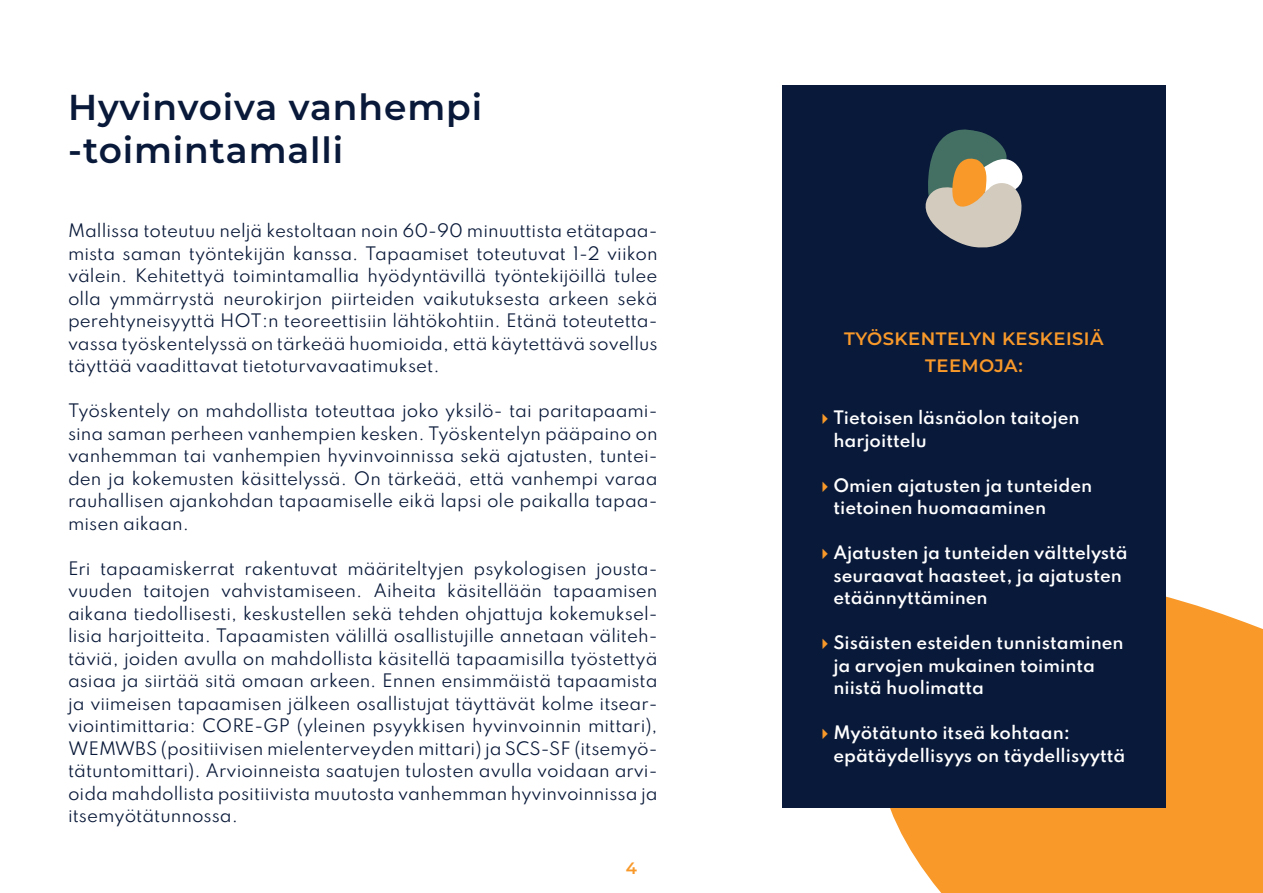
<style>
.page{position:relative;width:1263px;height:893px;background:#fff}
.page>*{position:absolute;margin:0;border:0;box-sizing:border-box;transform-origin:0 0}
.t1{font:600 36px/43.2px "Montserrat";letter-spacing:.025em;color:#091939}
.t2{font:600 18px/27px "Montserrat";letter-spacing:.025em;color:#f8992a;text-align:center}
.t3{font:16.5px/22.5px "Spartan";color:#091939;text-align:justify}
.t4{font:600 16.5px/22.5px "Spartan";color:#fff}
.t5{font:600 16.5px "Montserrat";color:#f8992a}
</style>
<div class="page">
<div style="left:890px;top:596px;width:373px;height:297px;background:#f8992a"></div>
<div style="left:782px;top:85px;width:384px;height:723px;background:#091939"></div>
<svg style="left:925px;top:129px;width:98px;height:119px"></svg>
<h1 class="t1" style="left:68px;top:84px;width:416px">Hyvinvoiva vanhempi -toimintamalli</h1>
<p class="t3" style="left:68px;top:219px;width:591px">Mallissa toteutuu neljä kestoltaan noin 60-90 minuuttista etätapaa&shy;mista saman työntekijän kanssa. Tapaamiset toteutuvat 1-2 viikon välein. Kehitettyä toimintamallia hyödyntävillä työntekijöillä tulee olla ymmärrystä neurokirjon piirteiden vaikutuksesta arkeen sekä perehtyneisyyttä HOT:n teoreettisiin lähtökohtiin. Etänä toteutetta&shy;vassa työskentelyssä on tärkeää huomioida, että käytettävä sovellus täyttää vaadittavat tietoturvavaatimukset.</p>
<p class="t3" style="left:68px;top:399px;width:591px">Työskentely on mahdollista toteuttaa joko yksilö- tai paritapaami&shy;sina saman perheen vanhempien kesken. Työskentelyn pääpaino on vanhemman tai vanhempien hyvinvoinnissa sekä ajatusten, tuntei&shy;den ja kokemusten käsittelyssä. On tärkeää, että vanhempi varaa rauhallisen ajankohdan tapaamiselle eikä lapsi ole paikalla tapaa&shy;misen aikaan.</p>
<p class="t3" style="left:68px;top:556px;width:591px">Eri tapaamiskerrat rakentuvat määriteltyjen psykologisen jousta&shy;vuuden taitojen vahvistamiseen. Aiheita käsitellään tapaamisen aikana tiedollisesti, keskustellen sekä tehden ohjattuja kokemuksel&shy;lisia harjoitteita. Tapaamisten välillä osallistujille annetaan väliteh&shy;täviä, joiden avulla on mahdollista käsitellä tapaamisilla työstettyä asiaa ja siirtää sitä omaan arkeen. Ennen ensimmäistä tapaamista ja viimeisen tapaamisen jälkeen osallistujat täyttävät kolme itsear&shy;viointimittaria: CORE-GP (yleinen psyykkisen hyvinvoinnin mittari), WEMWBS (positiivisen mielenterveyden mittari) ja SCS-SF (itsemyö&shy;tätuntomittari). Arvioinneista saatujen tulosten avulla voidaan arvi&shy;oida mahdollista positiivista muutosta vanhemman hyvinvoinnissa ja itsemyötätunnossa.</p>
<p class="t5" style="left:626px;top:856px;width:13px">4</p>
<p class="t2" style="left:844px;top:324px;width:261px">TYÖSKENTELYN KESKEISIÄ<br>TEEMOJA:</p>
<p class="t4" style="left:833px;top:406px;width:248px">Tietoisen läsnäolon taitojen harjoittelu</p>
<p class="t4" style="left:833px;top:474px;width:260px">Omien ajatusten ja tunteiden tietoinen huomaaminen</p>
<p class="t4" style="left:833px;top:541px;width:296px">Ajatusten ja tunteiden välttelystä seuraavat haasteet, ja ajatusten etäännyttäminen</p>
<p class="t4" style="left:833px;top:631px;width:292px">Sisäisten esteiden tunnistaminen ja arvojen mukainen toiminta niistä huolimatta</p>
<p class="t4" style="left:833px;top:721px;width:294px">Myötätunto itseä kohtaan: epätäydellisyys on täydellisyyttä</p>
</div>
